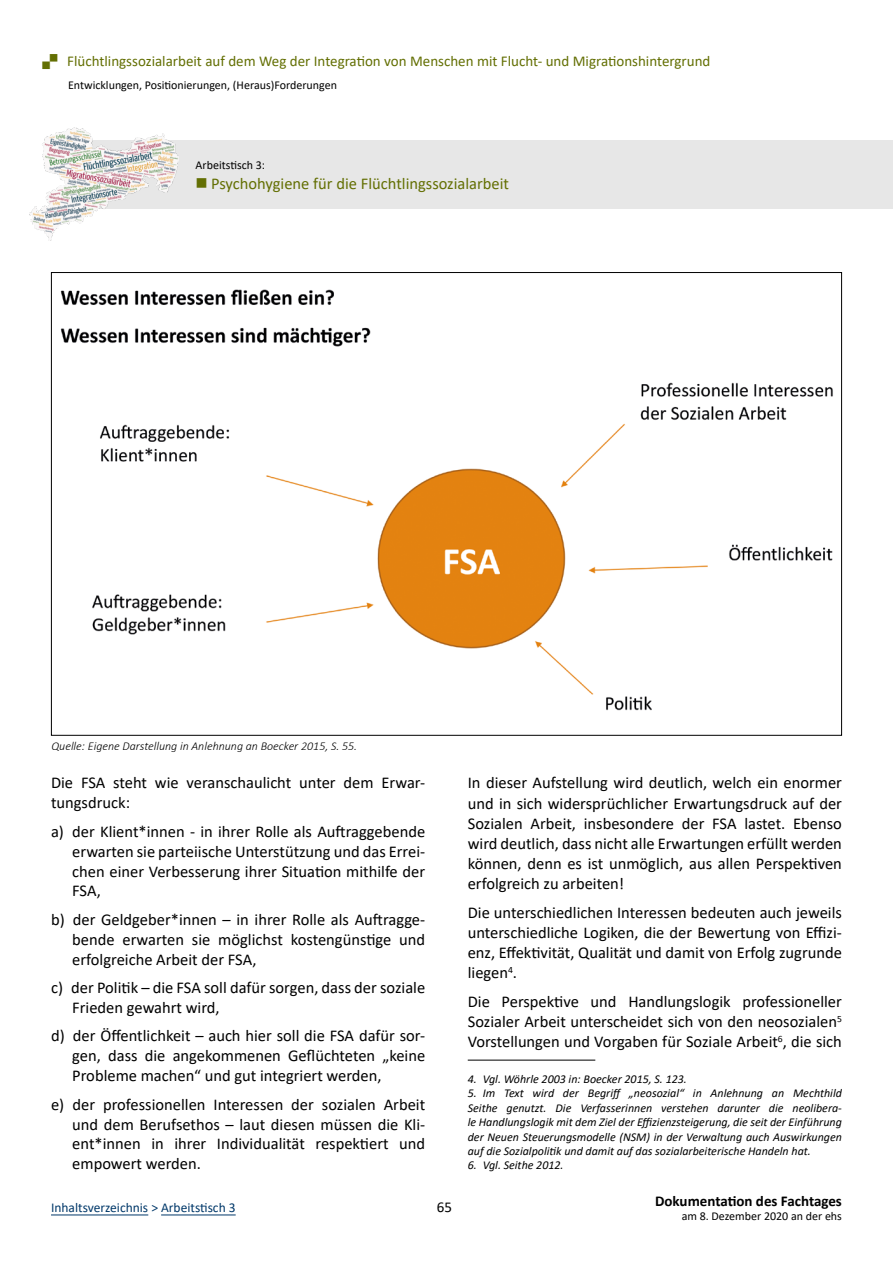
<style>
.page{position:relative;width:893px;height:1263px;background:#fff}
.page>*{position:absolute;margin:0;border:0;box-sizing:border-box;transform-origin:0 0}
.t1{font:16.5px/20px "Calibri";color:#000;text-align:justify}
.t2{font:16.5px "Calibri";color:#636f03}
.t3{font:15px "Calibri";color:#636f03}
.t4{font:700 15px "Calibri";color:#000}
.t5{font:15px "Calibri";color:#000}
.t6{font:13.5px "Calibri";color:#003869}
.t7{font:italic 12px/14.4px "Calibri";color:#000;text-align:justify}
.t8{font:12px "Calibri";color:#000}
.t9{font:italic 300 12px "Calibri";color:#000}
</style>
<div class="page">
<hr style="left:51px;top:1214px;width:97px;height:1px;background:#003869">
<hr style="left:161px;top:1214px;width:75px;height:1px;background:#003869">
<div style="left:85px;top:140px;width:808px;height:68px;background:#e7e7e7"></div>
<img style="left:30px;top:128px;width:149px;height:112px">
<hr style="left:468px;top:1060px;width:127px;height:1px;background:#000">
<img style="left:60px;top:289px;width:773px;height:422px">
<p class="t3" style="left:67px;top:50px;width:645px">Flüchtlingssozialarbeit auf dem Weg der Integration von Menschen mit Flucht- und Migrationshintergrund</p>
<p class="t8" style="left:68px;top:76px;width:270px">Entwicklungen, Positionierungen, (Heraus)Forderungen</p>
<p class="t8" style="left:196px;top:157px;width:71px">Arbeitstisch 3:</p>
<p class="t2" style="left:211px;top:172px;width:299px">Psychohygiene für die Flüchtlingssozialarbeit</p>
<p class="t9" style="left:51px;top:738px;width:307px">Quelle: Eigene Darstellung in Anlehnung an Boecker 2015, S. 55.</p>
<p class="t1" style="left:51px;top:772px;width:376px">Die FSA steht wie veranschaulicht unter dem Erwar&shy;tungsdruck:</p>
<p class="t1" style="left:72px;top:821px;width:354px;text-indent:-21px">a) der Klient*innen - in ihrer Rolle als Auftraggebende erwarten sie parteiische Unterstützung und das Errei&shy;chen einer Verbesserung ihrer Situation mithilfe der FSA,</p>
<p class="t1" style="left:72px;top:909px;width:354px;text-indent:-21px">b) der Geldgeber*innen – in ihrer Rolle als Auftragge&shy;bende erwarten sie möglichst kostengünstige und erfolgreiche Arbeit der FSA,</p>
<p class="t1" style="left:72px;top:977px;width:354px;text-indent:-21px">c) der Politik – die FSA soll dafür sorgen, dass der soziale<br>Frieden gewahrt wird,</p>
<p class="t1" style="left:72px;top:1025px;width:354px;text-indent:-21px">d) der Öffentlichkeit – auch hier soll die FSA dafür sor&shy;gen, dass die angekommenen Geflüchteten „keine Probleme machen“ und gut integriert werden,</p>
<p class="t1" style="left:72px;top:1094px;width:354px;text-indent:-21px">e) der professionellen Interessen der sozialen Arbeit und dem Berufsethos – laut diesen müssen die Kli&shy;ent*innen in ihrer Individualität respektiert und empowert werden.</p>
<p class="t6" style="left:51px;top:1198px;width:186px">Inhaltsverzeichnis &gt; Arbeitstisch 3</p>
<p class="t1" style="left:468px;top:772px;width:376px">In dieser Aufstellung wird deutlich, welch ein enormer und in sich widersprüchlicher Erwartungsdruck auf der Sozialen Arbeit, insbesondere der FSA lastet. Ebenso wird deutlich, dass nicht alle Erwartungen erfüllt werden können, denn es ist unmöglich, aus allen Perspektiven erfolgreich zu arbeiten!</p>
<p class="t1" style="left:468px;top:902px;width:376px">Die unterschiedlichen Interessen bedeuten auch jeweils unterschiedliche Logiken, die der Bewertung von Effizi&shy;enz, Effektivität, Qualität und damit von Erfolg zugrunde liegen<sup>4</sup>.</p>
<p class="t1" style="left:468px;top:991px;width:376px">Die Perspektive und Handlungslogik professioneller Sozialer Arbeit unterscheidet sich von den neosozialen<sup>5<br></sup>Vorstellungen und Vorgaben für Soziale Arbeit<sup>6</sup>, die sich</p>
<p class="t7" style="left:468px;top:1071px;width:221px">4. Vgl. Wöhrle 2003 in: Boecker 2015, S. 123.</p>
<p class="t7" style="left:468px;top:1086px;width:376px">5. Im Text wird der Begriff „neosozial“ in Anlehnung an Mechthild Seithe genutzt. Die Verfasserinnen verstehen darunter die neolibera&shy;le Handlungslogik mit dem Ziel der Effizienzsteigerung, die seit der Einführung der Neuen Steuerungsmodelle (NSM) in der Verwaltung auch Auswirkungen auf die Sozialpolitik und damit auf das sozialarbeiterische Handeln hat.</p>
<p class="t7" style="left:468px;top:1158px;width:97px">6. Vgl. Seithe 2012.</p>
<p class="t5" style="left:437px;top:1196px;width:17px">65</p>
<p class="t4" style="left:655px;top:1190px;width:188px">Dokumentation des Fachtages</p>
<p class="t8" style="left:682px;top:1208px;width:162px">am 8. Dezember 2020 an der ehs</p>
</div>
